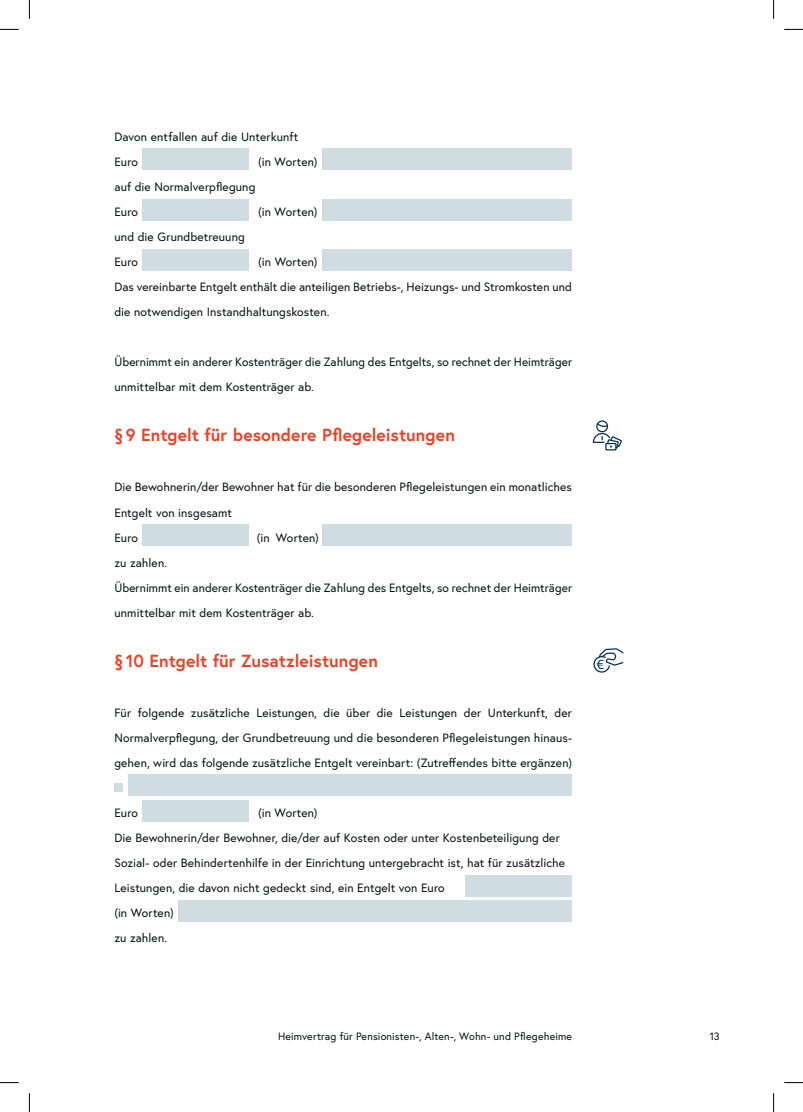
<style>
.page{position:relative;width:803px;height:1112px;background:#fff}
.page>*{position:absolute;margin:0;border:0;box-sizing:border-box;transform-origin:0 0}
.t1{font:700 17.5px "Europa Austria";color:#ee4023}
.t2{font:14.12px "Myriad Pro";color:#043452}
.t3{font:12px/25px "Europa Austria";letter-spacing:.005em;color:#0b0e10}
.t4{font:10.62px "Europa Austria";letter-spacing:.015em;color:#0b0e10}
</style>
<div class="page">
<div style="left:143px;top:149px;width:106px;height:21px;background:#cfdce2"></div>
<div style="left:323px;top:149px;width:249px;height:21px;background:#cfdce2"></div>
<div style="left:143px;top:199px;width:106px;height:21px;background:#cfdce2"></div>
<div style="left:323px;top:199px;width:249px;height:21px;background:#cfdce2"></div>
<div style="left:143px;top:249px;width:106px;height:21px;background:#cfdce2"></div>
<div style="left:323px;top:249px;width:249px;height:21px;background:#cfdce2"></div>
<div style="left:143px;top:524px;width:106px;height:21px;background:#cfdce2"></div>
<div style="left:323px;top:524px;width:249px;height:21px;background:#cfdce2"></div>
<div style="left:114px;top:783px;width:9px;height:8px;background:#cfdce2"></div>
<div style="left:129px;top:774px;width:443px;height:21px;background:#cfdce2"></div>
<div style="left:143px;top:800px;width:106px;height:21px;background:#cfdce2"></div>
<div style="left:466px;top:874px;width:106px;height:22px;background:#cfdce2"></div>
<div style="left:179px;top:900px;width:393px;height:21px;background:#cfdce2"></div>
<div style="left:596px;top:420px;width:12px;height:12px;border:1px solid #01324d;border-radius:50%"></div>
<div style="left:605px;top:443px;width:11px;height:7px;border:1px solid #01324d"></div>
<svg style="left:592px;top:422px;width:30px;height:27px"></svg>
<svg style="left:593px;top:648px;width:31px;height:25px"></svg>
<svg style="left:0;top:29px;width:19px;height:1px"></svg>
<svg style="left:784px;top:29px;width:19px;height:1px"></svg>
<svg style="left:0;top:1082px;width:19px;height:1px"></svg>
<svg style="left:784px;top:1082px;width:19px;height:1px"></svg>
<svg style="left:29px;top:0;width:1px;height:19px"></svg>
<svg style="left:29px;top:1093px;width:1px;height:18px"></svg>
<svg style="left:773px;top:0;width:1px;height:19px"></svg>
<svg style="left:773px;top:1093px;width:1px;height:18px"></svg>
<p class="t3" style="left:114px;top:124px;width:185px">Davon entfallen auf die Unterkunft<br>Euro</p>
<p class="t3" style="left:258px;top:149px;width:61px">(in Worten)</p>
<p class="t3" style="left:114px;top:174px;width:142px">auf die Normalverpflegung<br>Euro</p>
<p class="t3" style="left:258px;top:199px;width:61px">(in Worten)</p>
<p class="t3" style="left:114px;top:224px;width:132px">und die Grundbetreuung<br>Euro</p>
<p class="t3" style="left:114px;top:249px;width:459px;text-indent:144px">(in Worten)<br>Das vereinbarte Entgelt enthält die anteiligen Betriebs-, Heizungs- und Stromkosten und die notwendigen Instandhaltungskosten.</p>
<p class="t3" style="left:114px;top:349px;width:459px">Übernimmt ein anderer Kostenträger die Zahlung des Entgelts, so rechnet der Heimträger unmittelbar mit dem Kostenträger ab.</p>
<h1 class="t1" style="left:114px;top:423px;width:342px">§ 9 Entgelt für besondere Pflegeleistungen</h1>
<p class="t3" style="left:114px;top:474px;width:459px">Die Bewohnerin/der Bewohner hat für die besonderen Pflegeleistungen ein monatliches<br>Entgelt von insgesamt<br>Euro</p>
<p class="t3" style="left:257px;top:524px;width:63px">(in Worten)</p>
<p class="t3" style="left:114px;top:549px;width:459px">zu zahlen.<br>Übernimmt ein anderer Kostenträger die Zahlung des Entgelts, so rechnet der Heimträger unmittelbar mit dem Kostenträger ab.</p>
<h1 class="t1" style="left:114px;top:648px;width:265px">§ 10 Entgelt für Zusatzleistungen</h1>
<p class="t3" style="left:114px;top:699px;width:459px;text-align:justify">Für folgende zusätzliche Leistungen, die über die Leistungen der Unterkunft, der Normalverpflegung, der Grundbetreuung und die besonderen Pflegeleistungen hinaus&shy;gehen, wird das folgende zusätzliche Entgelt vereinbart: (Zutreffendes bitte ergänzen)</p>
<p class="t3" style="left:114px;top:799px;width:25px">Euro</p>
<p class="t3" style="left:114px;top:799px;width:452px;text-indent:144px">(in Worten)<br>Die Bewohnerin/der Bewohner, die/der auf Kosten oder unter Kostenbeteiligung der Sozial- oder Behindertenhilfe in der Einrichtung untergebracht ist, hat für zusätzliche Leistungen, die davon nicht gedeckt sind, ein Entgelt von Euro<br>(in Worten)<br>zu zahlen.</p>
<p class="t2" style="left:597px;top:655px;width:9px">€</p>
<p class="t4" style="left:278px;top:1029px;width:295px">Heimvertrag für Pensionisten-, Alten-, Wohn- und Pflegeheime</p>
<p class="t4" style="left:710px;top:1029px;width:11px">13</p>
</div>
